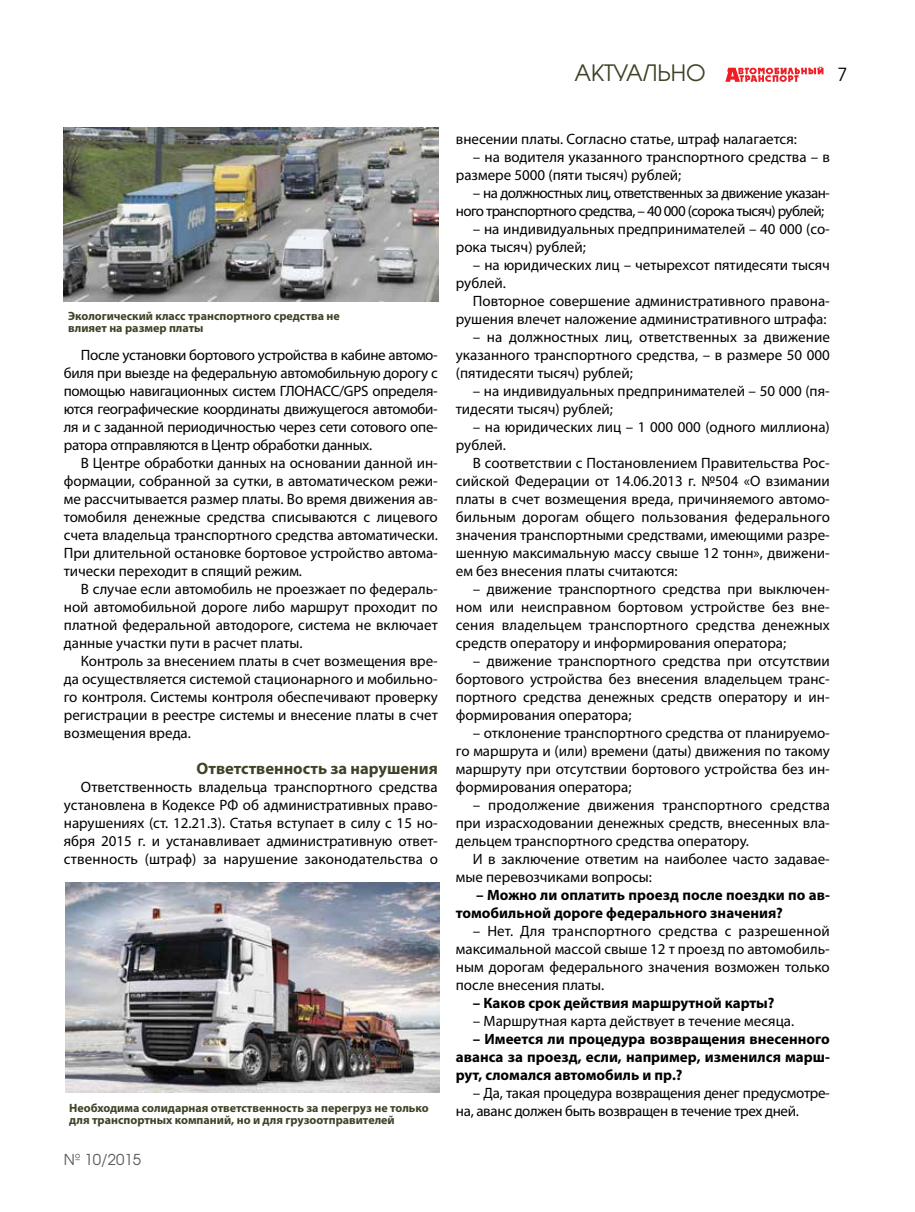
<style>
.page{position:relative;width:915px;height:1212px;background:#fff}
.page>*{position:absolute;margin:0;border:0;box-sizing:border-box;transform-origin:0 0}
.t1{font:22.5px "AG Avalanche C";color:#3c4427}
.t2{font:18px "AG Avalanche C";color:#000}
.t3{font:700 16.5px "Myriad Pro";color:#3c4427}
.t4{font:15px/18px "Myriad Pro";color:#000;text-align:justify}
.t5{font:700 15px/18px "Myriad Pro";color:#000}
.t6{font:15px/18px "Myriad Pro";letter-spacing:-.04em;color:#000}
.t7{font:15px/18px "Myriad Pro";letter-spacing:-.02em;color:#000}
.t8{font:15px "AG Avalanche C";color:#58595b}
.t9{font:700 12px/12px "Myriad Pro";color:#3c4427}
</style>
<div class="page">
<svg style="left:725px;top:66px;width:98px;height:16px"></svg>
<img style="left:64px;top:128px;width:374px;height:174px">
<img style="left:65px;top:883px;width:374px;height:209px">
<h1 class="t1" style="left:574px;top:59px;width:133px">АКТУАЛЬНО</h1>
<p class="t2" style="left:837px;top:63px;width:11px">7</p>
<p class="t9" style="left:68px;top:309px;width:273px">Экологический класс транспортного средства не влияет на размер платы</p>
<p class="t4" style="left:64px;top:346px;width:375px;text-indent:17px">После установки бортового устройства в кабине автомо&shy;биля при выезде на федеральную автомобильную дорогу с помощью навигационных систем ГЛОНАСС/GPS определя&shy;ются географические координаты движущегося автомоби&shy;ля и с заданной периодичностью через сети сотового опе&shy;ратора отправляются в Центр обработки данных.</p>
<p class="t4" style="left:64px;top:454px;width:375px;text-indent:17px">В Центре обработки данных на основании данной ин&shy;формации, собранной за сутки, в автоматическом режи&shy;ме рассчитывается размер платы. Во время движения ав&shy;томобиля денежные средства списываются с лицевого счета владельца транспортного средства автоматически.<br>При длительной остановке бортовое устройство автома&shy;тически переходит в спящий режим.</p>
<p class="t4" style="left:64px;top:580px;width:375px;text-indent:17px">В случае если автомобиль не проезжает по федераль&shy;ной автомобильной дороге либо маршрут проходит по платной федеральной автодороге, система не включает данные участки пути в расчет платы.</p>
<p class="t4" style="left:64px;top:652px;width:375px;text-indent:17px">Контроль за внесением платы в счет возмещения вре&shy;да осуществляется системой стационарного и мобильно&shy;го контроля. Системы контроля обеспечивают проверку регистрации в реестре системы и внесение платы в счет возмещения вреда.</p>
<p class="t3" style="left:196px;top:758px;width:243px">Ответственность за нарушения</p>
<p class="t4" style="left:64px;top:778px;width:375px;text-indent:17px">Ответственность владельца транспортного средства установлена в Кодексе РФ об административных право&shy;нарушениях (ст. 12.21.3). Статья вступает в силу с 15 но&shy;ября 2015 г. и устанавливает административную ответ&shy;ственность (штраф) за нарушение законодательства о</p>
<p class="t9" style="left:69px;top:1101px;width:361px">Необходима солидарная ответственность за перегруз не только для транспортных компаний, но и для грузоотправителей</p>
<p class="t8" style="left:64px;top:1150px;width:79px">№ 10/2015</p>
<p class="t4" style="left:455px;top:130px;width:342px">внесении платы. Согласно статье, штраф налагается:</p>
<p class="t4" style="left:455px;top:148px;width:375px;text-indent:17px">– на водителя указанного транспортного средства – в размере 5000 (пяти тысяч) рублей;</p>
<p class="t6" style="left:455px;top:184px;width:375px;text-indent:17px">– на должностных лиц, ответственных за движение указан&shy;ного транспортного средства, – 40 000 (сорока тысяч) рублей;</p>
<p class="t4" style="left:455px;top:220px;width:375px;text-indent:17px">– на индивидуальных предпринимателей – 40 000 (со&shy;рока тысяч) рублей;</p>
<p class="t4" style="left:455px;top:256px;width:375px;text-indent:17px">– на юридических лиц – четырехсот пятидесяти тысяч рублей.</p>
<p class="t4" style="left:455px;top:292px;width:375px;text-align:right">Повторное совершение административного правона&shy;рушения влечет наложение административного штрафа:</p>
<p class="t4" style="left:455px;top:328px;width:375px;text-indent:17px">– на должностных лиц, ответственных за движение указанного транспортного средства, – в размере 50 000 (пятидесяти тысяч) рублей;</p>
<p class="t4" style="left:455px;top:382px;width:375px;text-indent:17px">– на индивидуальных предпринимателей – 50 000 (пя&shy;тидесяти тысяч) рублей;</p>
<p class="t4" style="left:455px;top:418px;width:375px;text-indent:17px">– на юридических лиц – 1 000 000 (одного миллиона) рублей.</p>
<p class="t4" style="left:455px;top:454px;width:375px;text-indent:17px">В соответствии с Постановлением Правительства Рос&shy;сийской Федерации от 14.06.2013 г. №504 «О взимании платы в счет возмещения вреда, причиняемого автомо&shy;бильным дорогам общего пользования федерального значения транспортными средствами, имеющими разре&shy;шенную максимальную массу свыше 12 тонн», движени&shy;ем без внесения платы считаются:</p>
<p class="t4" style="left:455px;top:580px;width:375px;text-indent:17px">– движение транспортного средства при выключен&shy;ном или неисправном бортовом устройстве без вне&shy;сения владельцем транспортного средства денежных средств оператору и информирования оператора;</p>
<p class="t4" style="left:455px;top:652px;width:375px;text-indent:17px">– движение транспортного средства при отсутствии бортового устройства без внесения владельцем транс&shy;портного средства денежных средств оператору и ин&shy;формирования оператора;</p>
<p class="t4" style="left:455px;top:724px;width:375px;text-indent:17px">– отклонение транспортного средства от планируемо&shy;го маршрута и (или) времени (даты) движения по такому маршруту при отсутствии бортового устройства без ин&shy;формирования оператора;</p>
<p class="t4" style="left:455px;top:796px;width:375px;text-indent:17px">– продолжение движения транспортного средства при израсходовании денежных средств, внесенных вла&shy;дельцем транспортного средства оператору.</p>
<p class="t4" style="left:455px;top:850px;width:375px;text-indent:17px">И в заключение ответим на наиболее часто задавае&shy;мые перевозчиками вопросы:</p>
<p class="t5" style="left:455px;top:885px;width:375px;text-indent:20px">– Можно ли оплатить проезд после поездки по ав&shy;томобильной дороге федерального значения?</p>
<p class="t4" style="left:455px;top:922px;width:375px;text-indent:17px">– Нет. Для транспортного средства с разрешенной максимальной массой свыше 12 т проезд по автомобиль&shy;ным дорогам федерального значения возможен только после внесения платы.</p>
<p class="t5" style="left:472px;top:993px;width:303px">– Каков срок действия маршрутной карты?</p>
<p class="t4" style="left:472px;top:1012px;width:323px">– Маршрутная карта действует в течение месяца.</p>
<p class="t5" style="left:455px;top:1029px;width:375px;text-align:justify;text-indent:17px">– Имеется ли процедура возвращения внесенного аванса за проезд, если, например, изменился марш&shy;рут, сломался автомобиль и пр.?</p>
<p class="t7" style="left:455px;top:1084px;width:375px;text-indent:17px">– Да, такая процедура возвращения денег предусмотре&shy;на, аванс должен быть возвращен в течение трех дней.</p>
</div>
